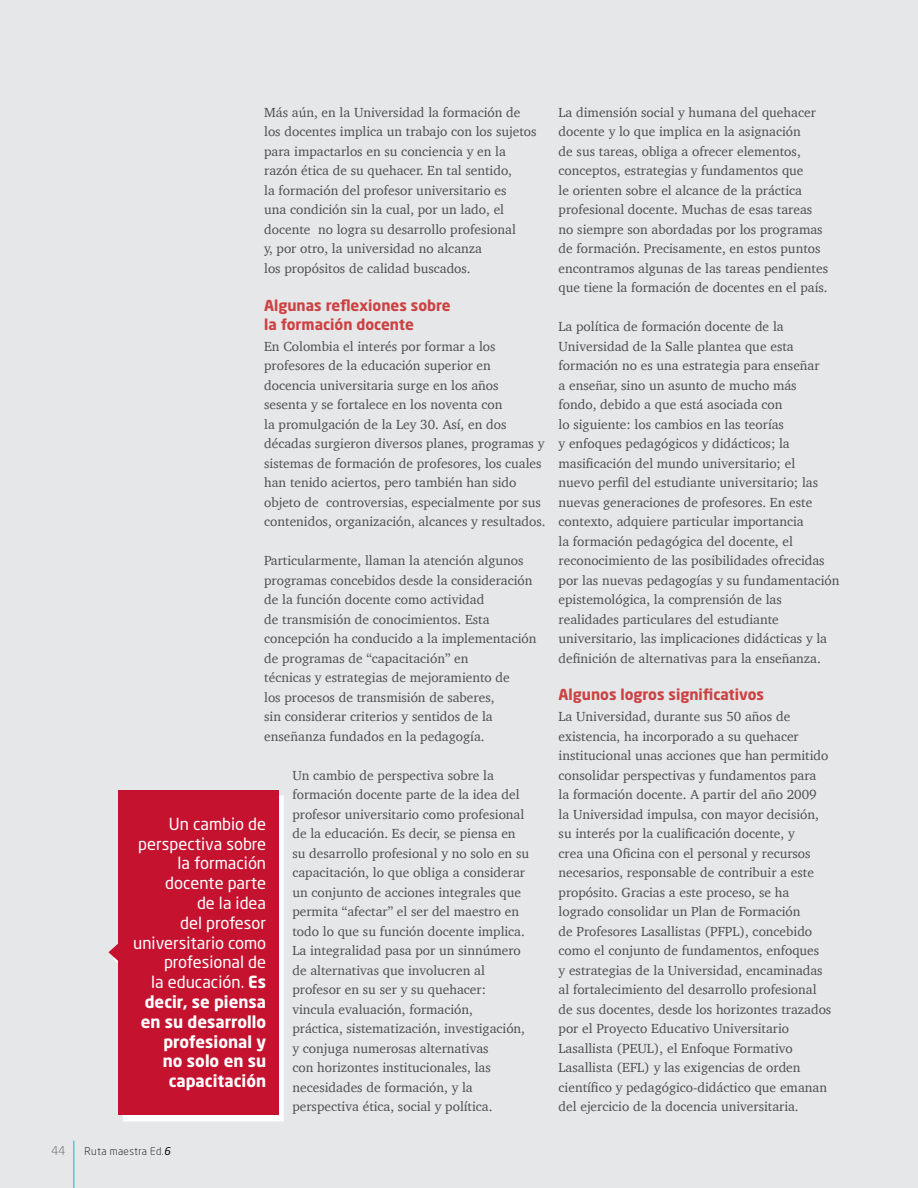
<style>
.page{position:relative;width:918px;height:1188px;background:#e6e7e8}
.page>*{position:absolute;margin:0;border:0;box-sizing:border-box;transform-origin:0 0}
.t1{font:16.5px/19.8px "Neo Sans Pro";color:#fff;text-align:right}
.t2{font:700 15px/19.5px "Neo Sans Pro";color:#cc4243}
.t3{font:13.5px/19.5px "Charter";color:#4d4d4f}
.t4{font:300 12px "Neo Sans Pro";color:#58595b}
.t5{font:300 10.5px "Neo Sans Pro";letter-spacing:.04em;color:#000}
.s1{font-weight:700}
.s2{font-weight:400;font-style:italic}
</style>
<div class="page">
<div style="left:113px;top:795px;width:171px;height:326px;background:linear-gradient(to bottom,#f3f3f4,#f4f4f5)"></div>
<div style="left:119px;top:790px;width:160px;height:325px;background:#c4122f"></div>
<svg style="left:108px;top:943px;width:11px;height:19px"></svg>
<hr style="left:73px;top:1141px;width:1px;height:47px;background:#1db2bb">
<p class="t3" style="left:264px;top:102px;width:274px">Más aún, en la Universidad la formación de los docentes implica un trabajo con los sujetos para impactarlos en su conciencia y en la razón ética de su quehacer. En tal sentido,<br>la formación del profesor universitario es<br>una condición sin la cual, por un lado, el docente no logra su desarrollo profesional<br>y, por otro, la universidad no alcanza<br>los propósitos de calidad buscados.</p>
<p class="t2" style="left:264px;top:295px;width:188px">Algunas reflexiones sobre la formación docente</p>
<p class="t3" style="left:264px;top:336px;width:283px">En Colombia el interés por formar a los profesores de la educación superior en docencia universitaria surge en los años<br>sesenta y se fortalece en los noventa con<br>la promulgación de la Ley 30. Así, en dos décadas surgieron diversos planes, programas y sistemas de formación de profesores, los cuales han tenido aciertos, pero también han sido objeto de controversias, especialmente por sus contenidos, organización, alcances y resultados.</p>
<p class="t3" style="left:264px;top:551px;width:274px">Particularmente, llaman la atención algunos programas concebidos desde la consideración de la función docente como actividad<br>de transmisión de conocimientos. Esta concepción ha conducido a la implementación de programas de “capacitación” en<br>técnicas y estrategias de mejoramiento de<br>los procesos de transmisión de saberes,<br>sin considerar criterios y sentidos de la enseñanza fundados en la pedagogía.</p>
<p class="t3" style="left:292px;top:765px;width:238px">Un cambio de perspectiva sobre la formación docente parte de la idea del profesor universitario como profesional de la educación. Es decir, se piensa en su desarrollo profesional y no solo en su capacitación, lo que obliga a considerar un conjunto de acciones integrales que permita “afectar” el ser del maestro en todo lo que su función docente implica.<br>La integralidad pasa por un sinnúmero de alternativas que involucren al profesor en su ser y su quehacer: vincula evaluación, formación,<br>práctica, sistematización, investigación, y conjuga numerosas alternativas<br>con horizontes institucionales, las necesidades de formación, y la perspectiva ética, social y política.</p>
<p class="t1" style="left:133px;top:814px;width:134px">Un cambio de perspectiva sobre la formación docente parte<br>de la idea<br>del profesor universitario como profesional de<br>la educación. <span class="s1">Es decir, se piensa en su desarrollo profesional y<br>no solo en su capacitación</span></p>
<p class="t4" style="left:52px;top:1144px;width:15px">44</p>
<p class="t5" style="left:85px;top:1144px;width:87px">Ruta maestra Ed.<span class="s2">6</span></p>
<p class="t3" style="left:559px;top:102px;width:271px">La dimensión social y humana del quehacer docente y lo que implica en la asignación<br>de sus tareas, obliga a ofrecer elementos, conceptos, estrategias y fundamentos que<br>le orienten sobre el alcance de la práctica profesional docente. Muchas de esas tareas no siempre son abordadas por los programas de formación. Precisamente, en estos puntos encontramos algunas de las tareas pendientes que tiene la formación de docentes en el país.</p>
<p class="t3" style="left:559px;top:317px;width:282px">La política de formación docente de la Universidad de la Salle plantea que esta formación no es una estrategia para enseñar<br>a enseñar, sino un asunto de mucho más<br>fondo, debido a que está asociada con<br>lo siguiente: los cambios en las teorías<br>y enfoques pedagógicos y didácticos; la masificación del mundo universitario; el<br>nuevo perfil del estudiante universitario; las nuevas generaciones de profesores. En este contexto, adquiere particular importancia<br>la formación pedagógica del docente, el reconocimiento de las posibilidades ofrecidas por las nuevas pedagogías y su fundamentación epistemológica, la comprensión de las realidades particulares del estudiante universitario, las implicaciones didácticas y la definición de alternativas para la enseñanza.</p>
<p class="t2" style="left:559px;top:685px;width:207px">Algunos logros significativos</p>
<p class="t3" style="left:559px;top:707px;width:274px">La Universidad, durante sus 50 años de existencia, ha incorporado a su quehacer institucional unas acciones que han permitido consolidar perspectivas y fundamentos para<br>la formación docente. A partir del año 2009<br>la Universidad impulsa, con mayor decisión, su interés por la cualificación docente, y<br>crea una Oficina con el personal y recursos necesarios, responsable de contribuir a este propósito. Gracias a este proceso, se ha logrado consolidar un Plan de Formación<br>de Profesores Lasallistas (PFPL), concebido como el conjunto de fundamentos, enfoques<br>y estrategias de la Universidad, encaminadas al fortalecimiento del desarrollo profesional de sus docentes, desde los horizontes trazados por el Proyecto Educativo Universitario Lasallista (PEUL), el Enfoque Formativo Lasallista (EFL) y las exigencias de orden científico y pedagógico-didáctico que emanan del ejercicio de la docencia universitaria.</p>
</div>
